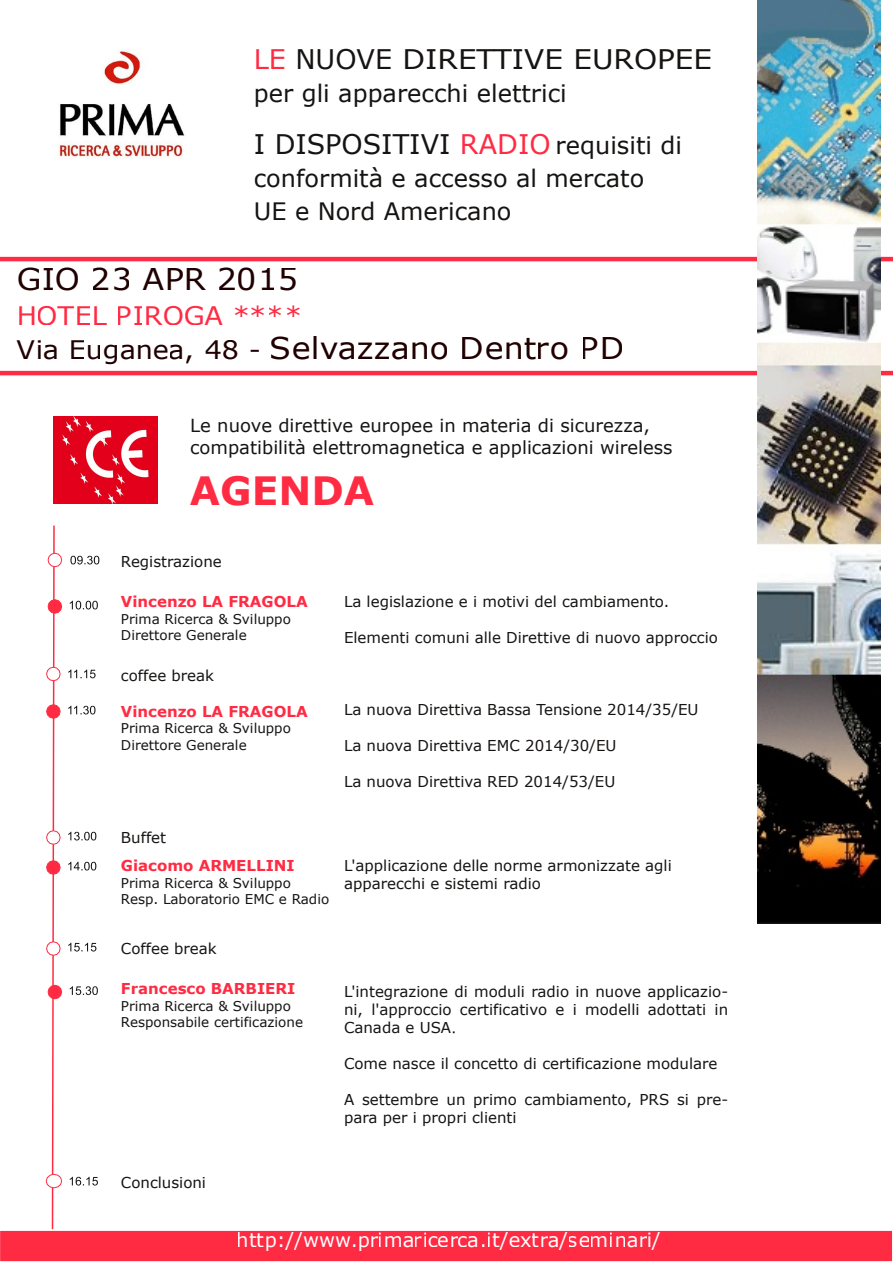
<style>
.page{position:relative;width:893px;height:1263px;background:#fff}
.page>*{position:absolute;margin:0;border:0;box-sizing:border-box;transform-origin:0 0}
.t1{font:700 39px "Verdana";color:#ff2b43}
.t2{font:30px "Verdana";color:#200000;scale:1.06 1}
.t3{font:27px "Verdana";color:#161413}
.t4{font:25.5px "Verdana";color:#ff2b43;scale:1.06 1}
.t5{font:24px/33px "Verdana";color:#161413}
.t6{font:19.5px "Verdana";color:#fff}
.t7{font:18px/22.5px "Verdana";color:#161413}
.t8{font:15px/18px "Verdana";color:#161413}
.t9{font:700 15px "Verdana";color:#ff2b43}
.t10{font:13.5px/16.5px "Verdana";color:#161413}
.s1{color:#ff2b43}
.s2{font-size:24px}
.s3{font-size:25.5px}
</style>
<div class="page">
<hr style="left:0;top:257px;width:893px;height:4px;background:#ff2b43">
<hr style="left:0;top:371px;width:893px;height:4px;background:#ff2b43">
<div style="left:0;top:1230px;width:892px;height:32px;background:#ff2b43"></div>
<div style="left:0;top:1230px;width:892px;height:32px;border:1px solid #fff"></div>
<img style="left:757px;top:0;width:123px;height:924px">
<img style="left:54px;top:416px;width:103px;height:87px">
<img style="left:59px;top:50px;width:126px;height:109px">
<svg style="left:70px;top:556px;width:29px;height:8px"></svg>
<svg style="left:70px;top:601px;width:28px;height:8px"></svg>
<svg style="left:68px;top:669px;width:28px;height:9px"></svg>
<svg style="left:68px;top:706px;width:27px;height:8px"></svg>
<svg style="left:68px;top:832px;width:28px;height:8px"></svg>
<svg style="left:68px;top:862px;width:28px;height:8px"></svg>
<svg style="left:70px;top:986px;width:28px;height:9px"></svg>
<svg style="left:68px;top:943px;width:28px;height:8px"></svg>
<svg style="left:70px;top:1177px;width:28px;height:8px"></svg>
<svg style="left:45px;top:525px;width:17px;height:706px"></svg>
<h3 class="t3" style="left:254px;top:43px;width:460px"><span class="s1">LE</span> NUOVE DIRETTIVE EUROPEE</h3>
<h3 class="t5" style="left:254px;top:77px;width:314px">per gli apparecchi elettrici</h3>
<h3 class="t3" style="left:254px;top:129px;width:430px">I DISPOSITIVI <span class="s1">RADIO</span> <span class="s2">requisiti di</span></h3>
<h3 class="t5" style="left:254px;top:162px;width:392px">conformità e accesso al mercato<br>UE e Nord Americano</h3>
<h2 class="t2" style="left:17px;top:262px;width:267px">GIO 23 APR 2015</h2>
<h3 class="t4" style="left:17px;top:301px;width:270px">HOTEL PIROGA ****</h3>
<h2 class="t2" style="left:17px;top:331px;width:574px"><span class="s3">Via Euganea, 48 -</span> Selvazzano Dentro PD</h2>
<p class="t7" style="left:190px;top:414px;width:484px">Le nuove direttive europee in materia di sicurezza, compatibilità elettromagnetica e applicazioni wireless</p>
<h1 class="t1" style="left:190px;top:468px;width:186px">AGENDA</h1>
<p class="t8" style="left:121px;top:552px;width:102px">Registrazione</p>
<p class="t9" style="left:121px;top:593px;width:188px">Vincenzo LA FRAGOLA</p>
<p class="t10" style="left:121px;top:611px;width:171px">Prima Ricerca &amp; Sviluppo<br>Direttore Generale</p>
<p class="t8" style="left:121px;top:666px;width:95px">coffee break</p>
<p class="t9" style="left:121px;top:703px;width:188px">Vincenzo LA FRAGOLA</p>
<p class="t10" style="left:121px;top:720px;width:171px">Prima Ricerca &amp; Sviluppo<br>Direttore Generale</p>
<p class="t8" style="left:344px;top:593px;width:327px">La legislazione e i motivi del cambiamento.</p>
<p class="t8" style="left:344px;top:629px;width:375px">Elementi comuni alle Direttive di nuovo approccio</p>
<p class="t8" style="left:344px;top:701px;width:356px">La nuova Direttiva Bassa Tensione 2014/35/EU</p>
<p class="t8" style="left:344px;top:737px;width:274px">La nuova Direttiva EMC 2014/30/EU</p>
<p class="t8" style="left:344px;top:773px;width:273px">La nuova Direttiva RED 2014/53/EU</p>
<p class="t8" style="left:121px;top:828px;width:47px">Buffet</p>
<p class="t9" style="left:121px;top:857px;width:175px">Giacomo ARMELLINI</p>
<p class="t10" style="left:121px;top:875px;width:210px">Prima Ricerca &amp; Sviluppo<br>Resp. Laboratorio EMC e Radio</p>
<p class="t8" style="left:121px;top:939px;width:97px">Coffee break</p>
<p class="t9" style="left:121px;top:980px;width:176px">Francesco BARBIERI</p>
<p class="t10" style="left:121px;top:998px;width:184px">Prima Ricerca &amp; Sviluppo<br>Responsabile certificazione</p>
<p class="t8" style="left:344px;top:857px;width:329px">L'applicazione delle norme armonizzate agli apparecchi e sistemi radio</p>
<p class="t8" style="left:344px;top:983px;width:386px;text-align:justify">L'integrazione di moduli radio in nuove applicazio&shy;ni, l'approccio certificativo e i modelli adottati in Canada e USA</p>
<p class="t8" style="left:344px;top:1055px;width:375px">Come nasce il concetto di certificazione modulare</p>
<p class="t8" style="left:344px;top:1091px;width:386px">A settembre un primo cambiamento, PRS si pre&shy;para per i propri clienti</p>
<p class="t8" style="left:121px;top:1173px;width:87px">Conclusioni</p>
<h3 class="t6" style="left:237px;top:1228px;width:425px">http://www.primaricerca.it/extra/seminari/</h3>
</div>
